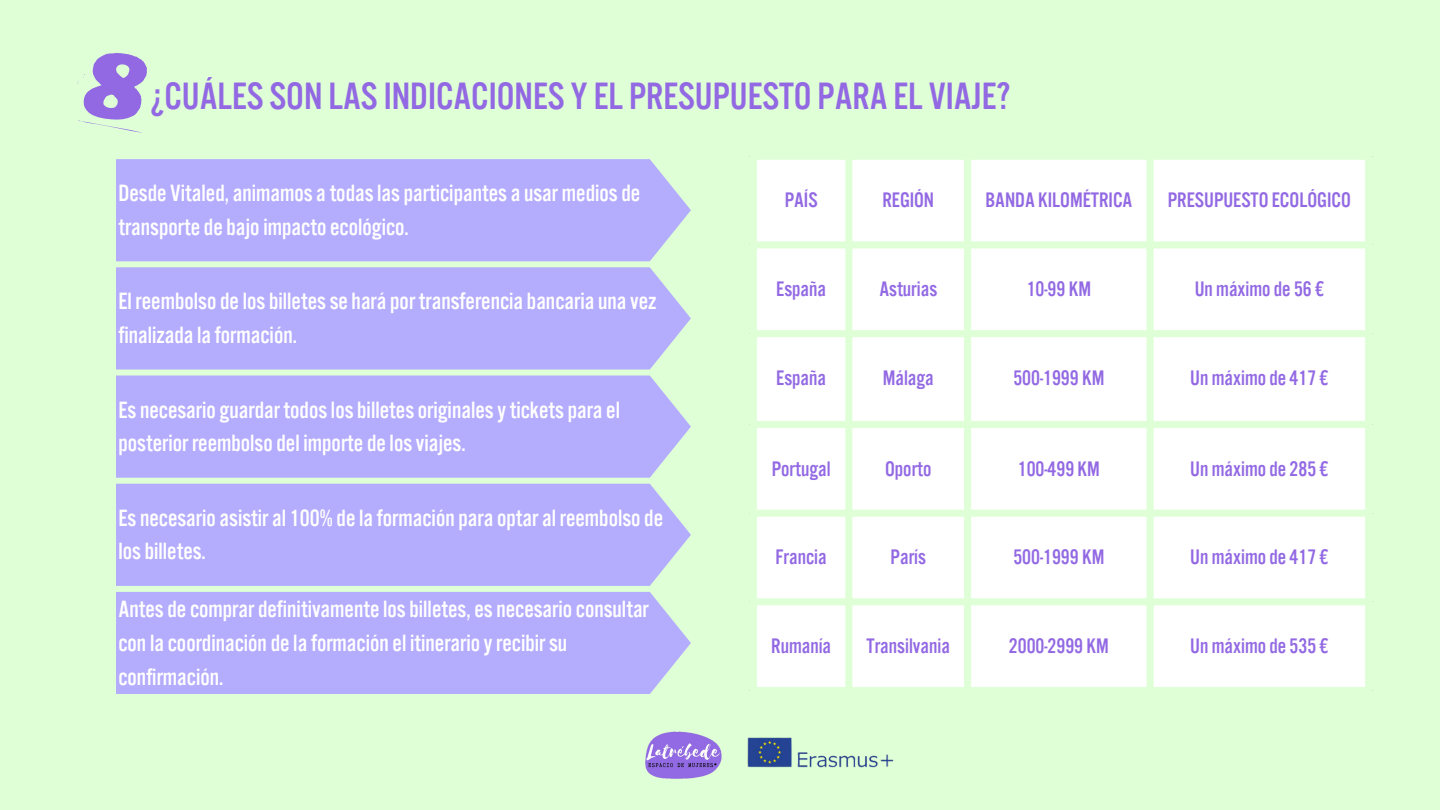
<style>
.page{position:relative;width:1440px;height:810px;background:#dfffd7}
.page>*{position:absolute;margin:0;border:0;box-sizing:border-box;transform-origin:0 0}
.t1{font:94.6px "Drunken Hour";color:#9269e3}
.t2{font:39.3px "Alternate Gothic Pro No 3";color:#9269e3}
.t3{font:24.3px/33.8px "Alternate Gothic Pro No 3";color:#fff}
.t4{font:21.7px "Alternate Gothic Pro No 3";color:#9269e3}
</style>
<div class="page">
<div style="left:116px;top:376px;width:575px;height:102px;background:#b4acfd"></div>
<div style="left:116px;top:484px;width:575px;height:102px;background:#b4acfd"></div>
<div style="left:116px;top:592px;width:575px;height:102px;background:#b4acfd"></div>
<div style="left:116px;top:267px;width:575px;height:103px;background:#b4acfd"></div>
<div style="left:116px;top:159px;width:575px;height:102px;background:#b4acfd"></div>
<div style="left:757px;top:160px;width:608px;height:527px;background:#fff"></div>
<div style="left:845px;top:160px;width:7px;height:527px;background:#dfffd7"></div>
<div style="left:964px;top:160px;width:7px;height:527px;background:#dfffd7"></div>
<div style="left:1147px;top:160px;width:7px;height:527px;background:#dfffd7"></div>
<div style="left:750px;top:241px;width:622px;height:7px;background:#dfffd7"></div>
<div style="left:750px;top:330px;width:622px;height:7px;background:#dfffd7"></div>
<div style="left:750px;top:421px;width:622px;height:7px;background:#dfffd7"></div>
<div style="left:750px;top:510px;width:622px;height:7px;background:#dfffd7"></div>
<div style="left:750px;top:598px;width:622px;height:7px;background:#dfffd7"></div>
<img style="left:645px;top:731px;width:77px;height:48px">
<img style="left:747px;top:737px;width:147px;height:31px">
<p class="t1" style="left:81px;top:49px;width:71px">8</p>
<p class="t2" style="left:151px;top:76px;width:861px">¿CUÁLES SON LAS INDICACIONES Y EL PRESUPUESTO PARA EL VIAJE?</p>
<p class="t3" style="left:118px;top:176px;width:523px">Desde Vitaled,animamosatodaslasparticipantesausar mediosde transportedebajoimpactoecológico.</p>
<p class="t4" style="left:785px;top:189px;width:34px">PAÍS</p>
<p class="t4" style="left:882px;top:189px;width:53px">REGIÓN</p>
<p class="t4" style="left:985px;top:189px;width:149px">BANDA KILOMÉTRICA</p>
<p class="t4" style="left:1168px;top:189px;width:185px">PRESUPUESTO ECOLÓGICO</p>
<p class="t3" style="left:118px;top:284px;width:540px">El reembolsodelosbilletesseharápor transferenciabancariaunavez finalizadalaformación.</p>
<p class="t3" style="left:118px;top:393px;width:503px">Esnecesario guardar todoslosbilletesoriginalesyticketsparael posterior reembolsodel importedelosviajes.</p>
<h1 class="t3" style="left:118px;top:501px;width:546px">Esnecesarioasistiral 100% delaformaciónparaoptaral reembolsode losbilletes.</h1>
<p class="t3" style="left:118px;top:592px;width:532px">Antesdecomprardefinitivamentelosbilletes,esnecesarioconsultar conlacoordinacióndelaformaciónel itinerarioyrecibirsu confirmación.</p>
<p class="t4" style="left:776px;top:278px;width:51px">España</p>
<p class="t4" style="left:879px;top:278px;width:59px">Asturias</p>
<p class="t4" style="left:1027px;top:278px;width:66px">10-99 KM</p>
<p class="t4" style="left:1195px;top:278px;width:131px">Un máximode 56 €</p>
<p class="t4" style="left:776px;top:367px;width:51px">España</p>
<p class="t4" style="left:883px;top:367px;width:53px">Málaga</p>
<p class="t4" style="left:1013px;top:367px;width:93px">500-1999 KM</p>
<p class="t4" style="left:1190px;top:367px;width:140px">Un máximode 417 €</p>
<p class="t4" style="left:772px;top:457px;width:60px">Portugal</p>
<p class="t4" style="left:885px;top:457px;width:48px">Oporto</p>
<p class="t4" style="left:1018px;top:457px;width:84px">100-499 KM</p>
<p class="t4" style="left:1190px;top:457px;width:140px">Un máximode 285 €</p>
<p class="t4" style="left:776px;top:546px;width:53px">Francia</p>
<p class="t4" style="left:891px;top:546px;width:37px">París</p>
<p class="t4" style="left:1013px;top:546px;width:93px">500-1999 KM</p>
<p class="t4" style="left:1190px;top:546px;width:140px">Un máximode 417 €</p>
<p class="t4" style="left:771px;top:635px;width:62px">Rumanía</p>
<p class="t4" style="left:867px;top:635px;width:85px">Transilvania</p>
<p class="t4" style="left:1009px;top:635px;width:101px">2000-2999 KM</p>
<p class="t4" style="left:1190px;top:635px;width:140px">Un máximode 535 €</p>
</div>
